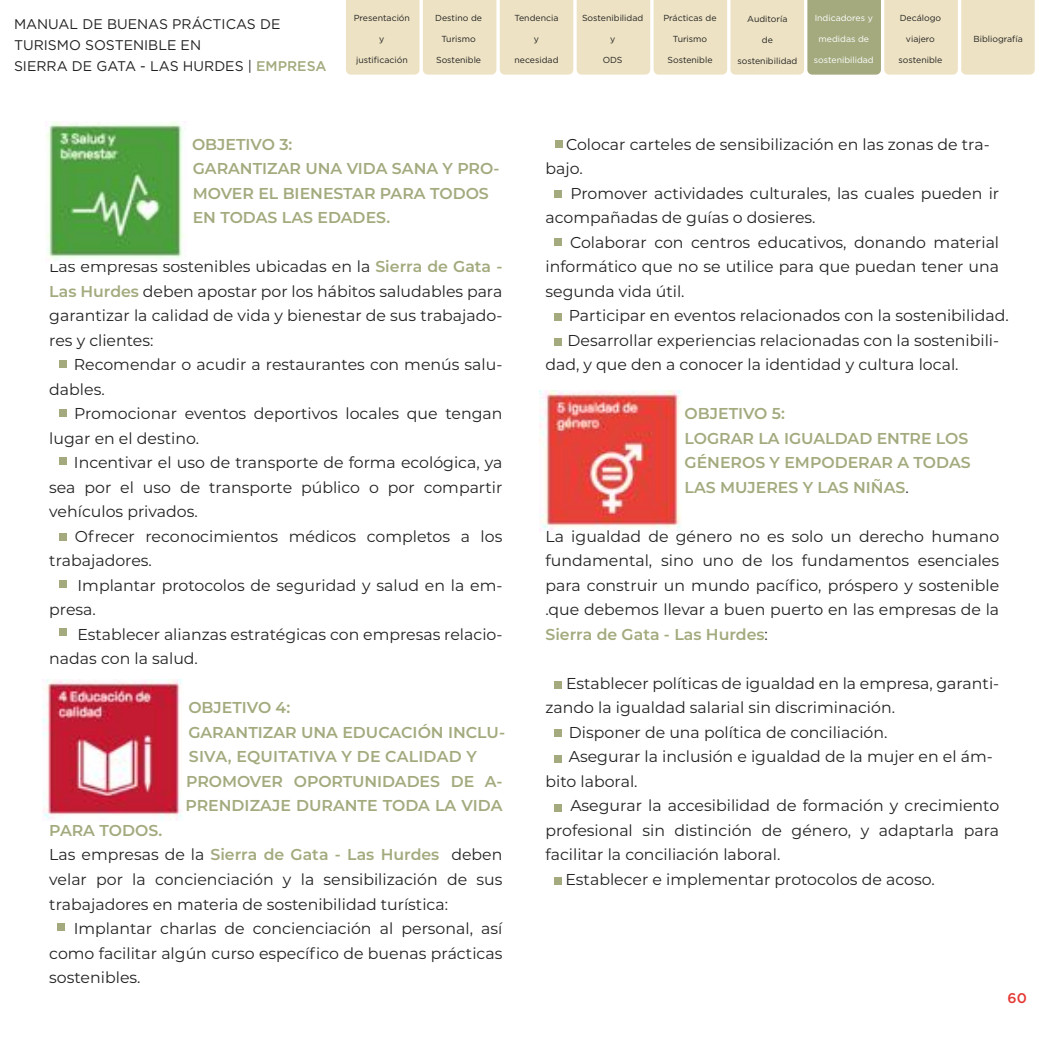
<style>
.page{position:relative;width:1042px;height:1042px;background:#fff}
.page>*{position:absolute;margin:0;border:0;box-sizing:border-box;transform-origin:0 0}
.t1{font:15.75px/24.5px "Montserrat";color:#222}
.t2{font:600 15.75px/24.5px "Montserrat";color:#a4aa7e}
.t3{font:14px/21px "Gotham";color:#222}
.t4{font:500 14px "Gotham";color:#e53833}
.t5{font:8.75px "Gotham";color:#222}
.t6{font:8.75px "Gotham";color:#fff}
.s1{font-weight:500;color:#a4aa7e}
.s2{font-weight:600;color:#a4aa7e}
.s3{font-weight:400;color:#222}
</style>
<div class="page">
<img style="left:539px;top:391px;width:142px;height:140px">
<img style="left:42px;top:679px;width:140px;height:141px">
<div style="left:59px;top:360px;width:7px;height:8px;background:#a4aa7e"></div>
<div style="left:59px;top:409px;width:7px;height:7px;background:#a4aa7e"></div>
<div style="left:59px;top:457px;width:7px;height:7px;background:#a4aa7e"></div>
<div style="left:59px;top:533px;width:7px;height:7px;background:#a4aa7e"></div>
<div style="left:59px;top:580px;width:7px;height:8px;background:#a4aa7e"></div>
<svg style="left:346px;top:0;width:689px;height:75px;background:#e6ddbe"></svg>
<img style="left:46px;top:121px;width:140px;height:139px">
<div style="left:59px;top:629px;width:7px;height:7px;background:#a4aa7e"></div>
<div style="left:57px;top:923px;width:7px;height:8px;background:#a4aa7e"></div>
<div style="left:555px;top:190px;width:7px;height:7px;background:#a4aa7e"></div>
<div style="left:555px;top:238px;width:7px;height:8px;background:#a4aa7e"></div>
<div style="left:555px;top:313px;width:7px;height:7px;background:#a4aa7e"></div>
<div style="left:555px;top:338px;width:7px;height:7px;background:#a4aa7e"></div>
<div style="left:555px;top:681px;width:7px;height:7px;background:#a4aa7e"></div>
<div style="left:555px;top:729px;width:7px;height:8px;background:#a4aa7e"></div>
<div style="left:555px;top:755px;width:7px;height:7px;background:#a4aa7e"></div>
<div style="left:555px;top:804px;width:7px;height:8px;background:#a4aa7e"></div>
<div style="left:554px;top:877px;width:8px;height:7px;background:#a4aa7e"></div>
<div style="left:555px;top:141px;width:7px;height:7px;background:#a4aa7e"></div>
<p class="t5" style="left:354px;top:12px;width:58px">Presentación</p>
<p class="t5" style="left:379px;top:33px;width:7px">y</p>
<p class="t5" style="left:356px;top:54px;width:53px">justificación</p>
<p class="t3" style="left:14px;top:13px;width:314px">MANUAL DE BUENAS PRÁCTICAS DE<br>TURISMO SOSTENIBLE EN<br>SIERRA DE GATA - LAS HURDES | <span class="s1">EMPRESA</span></p>
<p class="t5" style="left:435px;top:12px;width:48px">Destino de</p>
<p class="t5" style="left:441px;top:33px;width:36px">Turismo</p>
<p class="t5" style="left:436px;top:54px;width:47px">Sostenible</p>
<p class="t5" style="left:514px;top:12px;width:45px">Tendencia</p>
<p class="t5" style="left:534px;top:33px;width:7px">y</p>
<p class="t5" style="left:514px;top:54px;width:45px">necesidad</p>
<p class="t5" style="left:582px;top:12px;width:63px">Sostenibilidad</p>
<p class="t5" style="left:610px;top:33px;width:7px">y</p>
<p class="t5" style="left:603px;top:54px;width:21px">ODS</p>
<p class="t5" style="left:663px;top:12px;width:55px">Prácticas de</p>
<p class="t5" style="left:673px;top:33px;width:36px">Turismo</p>
<p class="t5" style="left:667px;top:54px;width:47px">Sostenible</p>
<p class="t5" style="left:747px;top:13px;width:42px">Auditoría</p>
<p class="t5" style="left:762px;top:34px;width:12px">de</p>
<p class="t5" style="left:737px;top:55px;width:61px">sostenibilidad</p>
<p class="t6" style="left:814px;top:12px;width:60px">Indicadores y</p>
<p class="t6" style="left:818px;top:33px;width:52px">medidas de</p>
<p class="t6" style="left:814px;top:54px;width:61px">sostenibilidad</p>
<p class="t5" style="left:899px;top:12px;width:43px">Decálogo</p>
<p class="t5" style="left:906px;top:33px;width:30px">viajero</p>
<p class="t5" style="left:898px;top:54px;width:45px">sostenible</p>
<p class="t5" style="left:973px;top:33px;width:51px">Bibliografía</p>
<p class="t2" style="left:192px;top:131px;width:309px">OBJETIVO 3:<br>GARANTIZAR UNA VIDA SANA Y PRO-<br>MOVER EL BIENESTAR PARA TODOS<br>EN TODAS LAS EDADES.</p>
<p class="t1" style="left:49px;top:254px;width:455px;text-align:justify">Las empresas sostenibles ubicadas en la <span class="s2">Sierra de Gata - Las Hurdes</span> deben apostar por los hábitos saludables para garantizar la calidad de vida y bienestar de sus trabajado&shy;res y clientes:</p>
<p class="t1" style="left:49px;top:352px;width:455px;text-indent:24px">Recomendar o acudir a restaurantes con menús salu&shy;dables.</p>
<p class="t1" style="left:49px;top:401px;width:455px;text-indent:25px">Promocionar eventos deportivos locales que tengan lugar en el destino.</p>
<p class="t1" style="left:49px;top:450px;width:455px;text-align:justify;text-indent:25px">Incentivar el uso de transporte de forma ecológica, ya sea por el uso de transporte público o por compartir vehículos privados.</p>
<p class="t1" style="left:49px;top:523px;width:455px;text-indent:26px">Ofrecer reconocimientos médicos completos a los trabajadores.</p>
<p class="t1" style="left:49px;top:572px;width:455px;text-indent:28px">Implantar protocolos de seguridad y salud en la em&shy;presa.</p>
<p class="t1" style="left:49px;top:621px;width:455px;text-indent:28px">Establecer alianzas estratégicas con empresas relacio&shy;nadas con la salud.</p>
<p class="t2" style="left:185px;top:695px;width:321px">OBJETIVO 4:<br>GARANTIZAR UNA EDUCACIÓN INCLU-<br>SIVA, EQUITATIVA Y DE CALIDAD Y<br>PROMOVER OPORTUNIDADES DE A-<br>PRENDIZAJE DURANTE TODA LA VIDA</p>
<p class="t1" style="left:49px;top:817px;width:455px"><span class="s2">PARA TODOS.<br></span>Las empresas de la <span class="s2">Sierra de Gata - Las Hurdes</span> deben velar por la concienciación y la sensibilización de sus trabajadores en materia de sostenibilidad turística:</p>
<p class="t1" style="left:49px;top:915px;width:455px;text-align:justify;text-indent:24px">Implantar charlas de concienciación al personal, así como facilitar algún curso específico de buenas prácticas sostenibles.</p>
<p class="t1" style="left:545px;top:131px;width:446px;text-indent:21px">Colocar carteles de sensibilización en las zonas de tra&shy;bajo.</p>
<p class="t1" style="left:545px;top:180px;width:455px;text-indent:25px">Promover actividades culturales, las cuales pueden ir acompañadas de guías o dosieres.</p>
<p class="t1" style="left:545px;top:229px;width:455px;text-align:justify;text-indent:25px">Colaborar con centros educativos, donando material informático que no se utilice para que puedan tener una segunda vida útil.</p>
<p class="t1" style="left:569px;top:303px;width:441px">Participar en eventos relacionados con la sostenibilidad.</p>
<p class="t1" style="left:567px;top:327px;width:433px">Desarrollar experiencias relacionadas con la sostenibili-</p>
<p class="t1" style="left:545px;top:352px;width:414px">dad, y que den a conocer la identidad y cultura local.</p>
<p class="t2" style="left:684px;top:401px;width:288px">OBJETIVO 5:<br>LOGRAR LA IGUALDAD ENTRE LOS<br>GÉNEROS Y EMPODERAR A TODAS<br>LAS MUJERES Y LAS NIÑAS<span class="s3">.</span></p>
<p class="t1" style="left:545px;top:523px;width:455px;text-align:justify">La igualdad de género no es solo un derecho humano fundamental, sino uno de los fundamentos esenciales para construir un mundo pacífico, próspero y sostenible .que debemos llevar a buen puerto en las empresas de la <span class="s2">Sierra de Gata - Las Hurdes</span>:</p>
<p class="t1" style="left:566px;top:670px;width:435px">Establecer políticas de igualdad en la empresa, garanti-</p>
<p class="t1" style="left:545px;top:695px;width:351px">zando la igualdad salarial sin discriminación.</p>
<p class="t1" style="left:569px;top:719px;width:320px">Disponer de una política de conciliación.</p>
<p class="t1" style="left:569px;top:744px;width:425px">Asegurar la inclusión e igualdad de la mujer en el ám-</p>
<p class="t1" style="left:545px;top:768px;width:94px">bito laboral.</p>
<p class="t1" style="left:570px;top:793px;width:430px">Asegurar la accesibilidad de formación y crecimiento</p>
<p class="t1" style="left:545px;top:817px;width:455px">profesional sin distinción de género, y adaptarla para</p>
<p class="t1" style="left:545px;top:842px;width:236px">facilitar la conciliación laboral.</p>
<p class="t1" style="left:565px;top:866px;width:371px">Establecer e implementar protocolos de acoso.</p>
<p class="t4" style="left:1007px;top:989px;width:21px">60</p>
</div>
